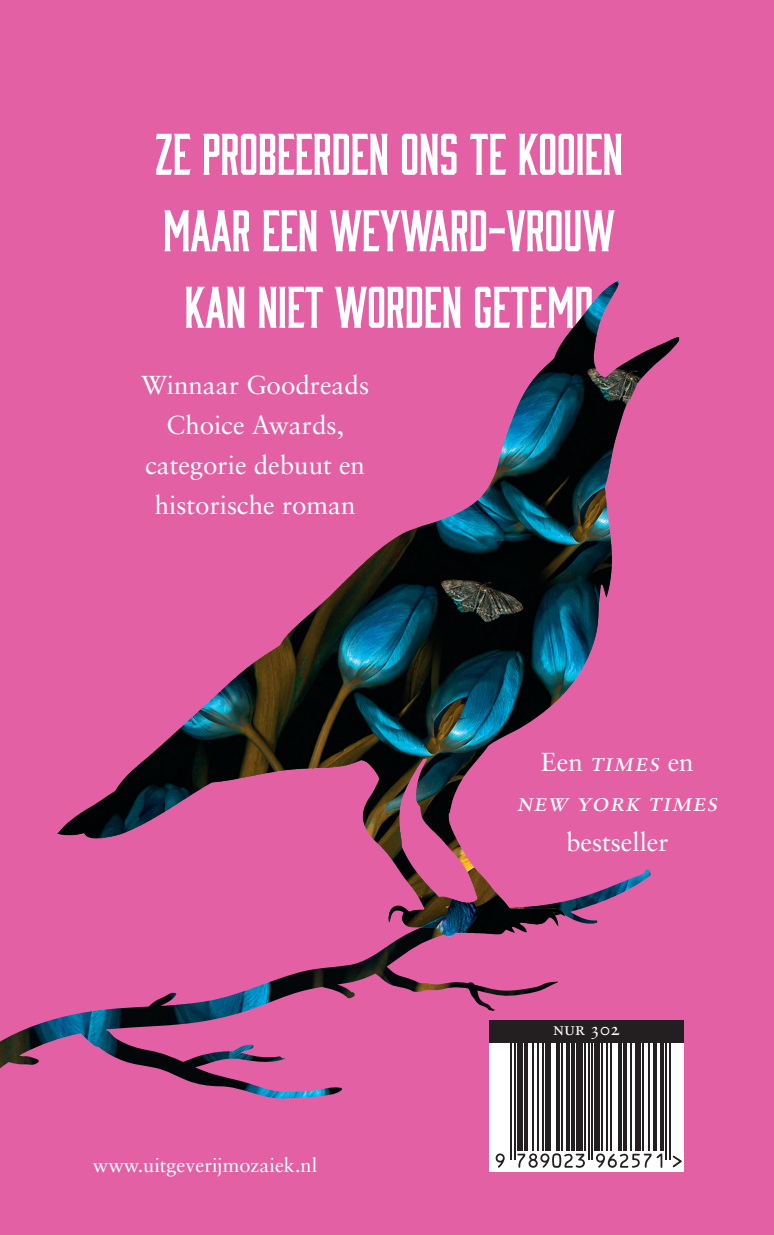
<style>
.page{position:relative;width:774px;height:1235px;background:#fff}
.page>*{position:absolute;margin:0;border:0;box-sizing:border-box;transform-origin:0 0}
.t1{font:54px "Bourbon";letter-spacing:-.01em;color:#fff}
.t2{font:26px/40px "Sabon LT Pro";color:#fff;text-align:center}
.t3{font:italic 26px/40px "Sabon LT Pro";color:#fff;text-align:center}
.t4{font:20px "Sabon LT Pro";color:#fff}
.t5{font:18px "Sabon LT Pro";color:#fff}
.s1{font-style:normal}
</style>
<div class="page">
<div style="left:0;top:0;width:774px;height:1234px;background:#e360a4"></div>
<img style="left:0;top:943px;width:558px;height:156px">
<img style="left:57px;top:280px;width:623px;height:663px">
<div style="left:489px;top:1042px;width:195px;height:130px;background:#fff"></div>
<svg style="left:495px;top:1153px;width:9px;height:14px"></svg>
<hr style="left:510px;top:1042px;width:2px;height:117px;background:#231f20">
<hr style="left:514px;top:1042px;width:1px;height:117px;background:#231f20">
<div style="left:517px;top:1042px;width:5px;height:109px;background:#231f20"></div>
<svg style="left:523px;top:1042px;width:4px;height:109px"></svg>
<hr style="left:532px;top:1042px;width:2px;height:109px;background:#231f20">
<hr style="left:537px;top:1042px;width:2px;height:109px;background:#231f20">
<hr style="left:542px;top:1042px;width:2px;height:109px;background:#231f20">
<div style="left:546px;top:1042px;width:5px;height:109px;background:#231f20"></div>
<hr style="left:556px;top:1042px;width:3px;height:109px;background:#231f20">
<hr style="left:561px;top:1042px;width:1px;height:109px;background:#231f20">
<hr style="left:566px;top:1042px;width:3px;height:109px;background:#231f20">
<hr style="left:571px;top:1042px;width:3px;height:109px;background:#231f20">
<svg style="left:517px;top:1153px;width:68px;height:14px"></svg>
<div style="left:576px;top:1042px;width:7px;height:109px;background:#231f20"></div>
<hr style="left:584px;top:1042px;width:2px;height:109px;background:#231f20">
<hr style="left:588px;top:1042px;width:1px;height:117px;background:#231f20">
<hr style="left:591px;top:1042px;width:2px;height:117px;background:#231f20">
<div style="left:594px;top:1042px;width:5px;height:109px;background:#231f20"></div>
<hr style="left:601px;top:1042px;width:2px;height:109px;background:#231f20">
<hr style="left:606px;top:1042px;width:2px;height:109px;background:#231f20">
<hr style="left:609px;top:1042px;width:2px;height:109px;background:#231f20">
<hr style="left:618px;top:1042px;width:3px;height:109px;background:#231f20">
<hr style="left:623px;top:1042px;width:3px;height:109px;background:#231f20">
<hr style="left:630px;top:1042px;width:1px;height:109px;background:#231f20">
<div style="left:635px;top:1042px;width:5px;height:109px;background:#231f20"></div>
<hr style="left:641px;top:1042px;width:2px;height:109px;background:#231f20">
<hr style="left:648px;top:1042px;width:2px;height:109px;background:#231f20">
<svg style="left:596px;top:1153px;width:66px;height:14px"></svg>
<hr style="left:653px;top:1042px;width:4px;height:109px;background:#231f20">
<hr style="left:660px;top:1042px;width:4px;height:109px;background:#231f20">
<hr style="left:665px;top:1042px;width:2px;height:117px;background:#231f20">
<hr style="left:668px;top:1042px;width:2px;height:117px;background:#231f20">
<svg style="left:672px;top:1155px;width:9px;height:12px"></svg>
<div style="left:489px;top:1019px;width:195px;height:23px;background:#231f20"></div>
<p class="t1" style="left:155px;top:121px;width:470px">ZE PROBEERDEN ONS TE KOOIEN</p>
<p class="t1" style="left:163px;top:197px;width:454px">MAAR EEN WEYWARD-VROUW</p>
<p class="t1" style="left:184px;top:274px;width:411px">KAN NIET WORDEN GETEMD</p>
<p class="t2" style="left:141px;top:364px;width:229px">Winnaar Goodreads<br>Choice Awards, categorie debuut en historische roman</p>
<p class="t4" style="left:93px;top:1152px;width:226px">www.uitgeverijmozaiek.nl</p>
<p class="t3" style="left:517px;top:741px;width:190px"><span class="s1">Een</span> TIMES <span class="s1">en </span>new york times <span class="s1">bestseller</span></p>
<p class="t5" style="left:553px;top:1016px;width:69px">NUR 302</p>
</div>
